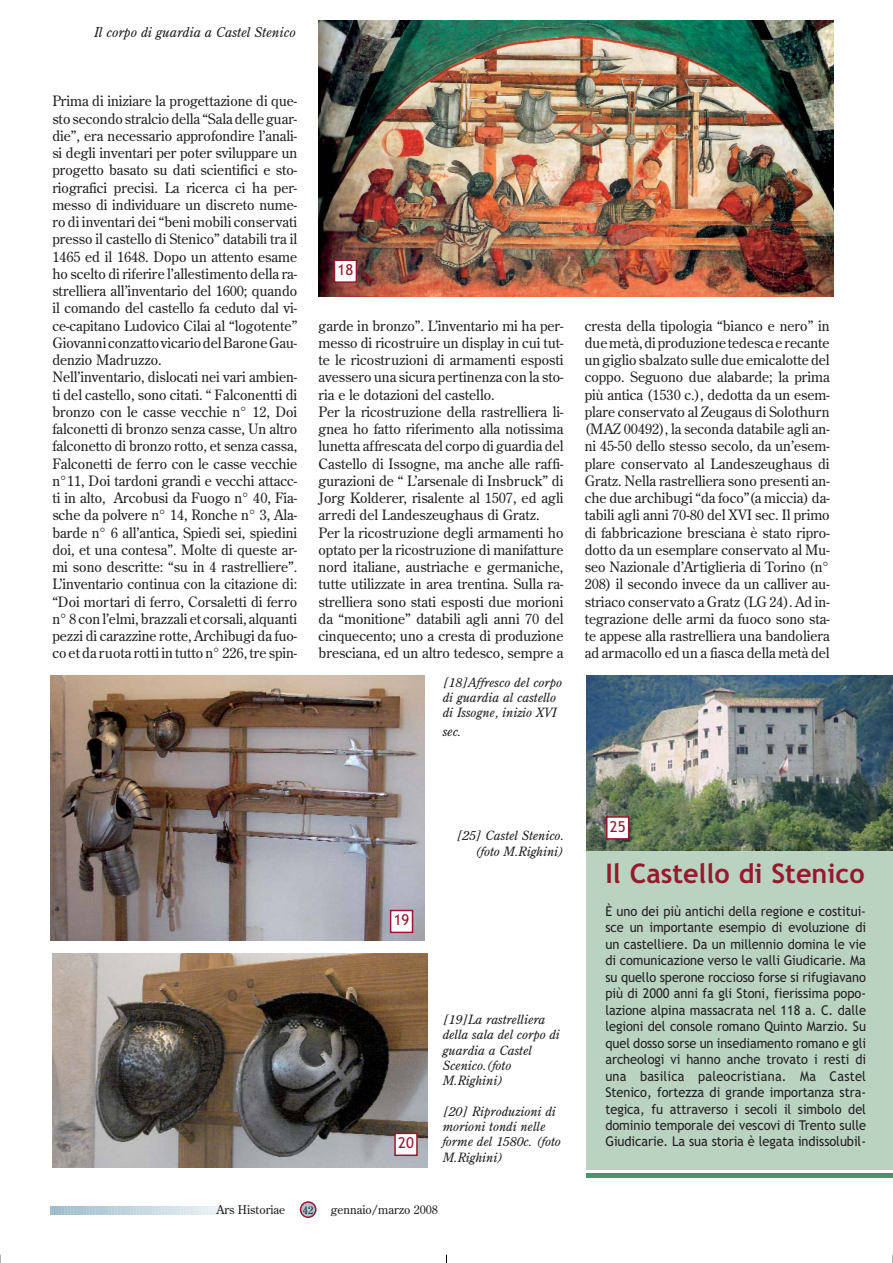
<style>
.page{position:relative;width:893px;height:1263px;background:#fff}
.page>*{position:absolute;margin:0;border:0;box-sizing:border-box;transform-origin:0 0}
.t1{font:700 27px "Trebuchet MS";color:#97192f}
.t2{font:15px "Trebuchet MS";color:#97192f}
.t3{font:14.25px/17.2px "Century Old Style";color:#231f20}
.t4{font:13.5px/16.5px "Trebuchet MS";letter-spacing:-.005em;color:#231f20;text-align:justify;scale:.95 1}
.t5{font:italic 13.5px "Century Old Style";color:#231f20}
.t6{font:italic 12.75px/15.3px "Century Old Style";color:#231f20}
.t7{font:12px "Century Old Style";color:#231f20}
.t8{font:10.5px "Century Old Style";color:#231f20}
</style>
<div class="page">
<img style="left:0;top:20px;width:892px;height:1243px">
<p class="t5" style="left:94px;top:27px;width:203px">Il corpo di guardia a Castel Stenico</p>
<p class="t3" style="left:52px;top:94px;width:246px">Prima di iniziare la progettazione di que&shy;sto secondo stralcio della “Sala delle guar&shy;die”, era necessario approfondire l’anali&shy;si degli inventari per poter sviluppare un progetto basato su dati scientifici e sto&shy;riografici precisi. La ricerca ci ha per&shy;messo di individuare un discreto nume&shy;ro di inventari dei “beni mobili conservati presso il castello di Stenico” databili tra il 1465 ed il 1648. Dopo un attento esame ho scelto di riferire l’allestimento della ra&shy;strelliera all’inventario del 1600; quando il comando del castello fa ceduto dal vi&shy;ce-capitano Ludovico Cilai al “logotente” Giovanni conzatto vicario del Barone Gau&shy;denzio Madruzzo.<br>Nell’inventario, dislocati nei vari ambien&shy;ti del castello, sono citati. “ Falconentti di bronzo con le casse vecchie n° 12, Doi falconetti di bronzo senza casse, Un altro falconetto di bronzo rotto, et senza cassa, Falconetti de ferro con le casse vecchie n°11, Doi tardoni grandi e vecchi attacc&shy;ti in alto, Arcobusi da Fuogo n° 40, Fia&shy;sche da polvere n° 14, Ronche n° 3, Ala&shy;barde n° 6 all’antica, Spiedi sei, spiedini doi, et una contesa”. Molte di queste ar&shy;mi sono descritte: “su in 4 rastrelliere”.<br>L’inventario continua con la citazione di: “Doi mortari di ferro, Corsaletti di ferro n° 8 con l’elmi, brazzali et corsali, alquanti pezzi di carazzine rotte, Archibugi da fuo&shy;co et da ruota rotti in tutto n° 226, tre spin-</p>
<p class="t2" style="left:337px;top:264px;width:17px">18</p>
<p class="t3" style="left:318px;top:318px;width:246px">garde in bronzo”. L’inventario mi ha per&shy;messo di ricostruire un display in cui tut&shy;te le ricostruzioni di armamenti esposti avessero una sicura pertinenza con la sto&shy;ria e le dotazioni del castello.<br>Per la ricostruzione della rastrelliera li&shy;gnea ho fatto riferimento alla notissima lunetta affrescata del corpo di guardia del Castello di Issogne, ma anche alle raffi&shy;gurazioni de “ L’arsenale di Insbruck” di Jorg Kolderer, risalente al 1507, ed agli arredi del Landeszeughaus di Gratz.<br>Per la ricostruzione degli armamenti ho optato per la ricostruzione di manifatture nord italiane, austriache e germaniche, tutte utilizzate in area trentina. Sulla ra&shy;strelliera sono stati esposti due morioni da “monitione” databili agli anni 70 del cinquecento; uno a cresta di produzione bresciana, ed un altro tedesco, sempre a</p>
<p class="t3" style="left:584px;top:318px;width:246px;text-align:justify">cresta della tipologia “bianco e nero” in due metà, di produzione tedesca e recante un giglio sbalzato sulle due emicalotte del coppo. Seguono due alabarde; la prima più antica (1530 c.), dedotta da un esem&shy;plare conservato al Zeugaus di Solothurn (MAZ 00492), la seconda databile agli an&shy;ni 45-50 dello stesso secolo, da un’esem&shy;plare conservato al Landeszeughaus di Gratz. Nella rastrelliera sono presenti an&shy;che due archibugi “da foco”(a miccia) da&shy;tabili agli anni 70-80 del XVI sec. Il primo di fabbricazione bresciana è stato ripro&shy;dotto da un esemplare conservato al Mu&shy;seo Nazionale d’Artiglieria di Torino (n° 208) il secondo invece da un calliver au&shy;striaco conservato a Gratz (LG 24). Ad in&shy;tegrazione delle armi da fuoco sono sta&shy;te appese alla rastrelliera una bandoliera ad armacollo ed un a fiasca della metà del</p>
<p class="t6" style="left:443px;top:675px;width:121px">[18]Affresco del corpo di guardia al castello di Issogne, inizio XVI</p>
<p class="t6" style="left:443px;top:725px;width:20px">sec.</p>
<p class="t2" style="left:393px;top:914px;width:17px">19</p>
<p class="t6" style="left:456px;top:829px;width:109px;text-align:right">[25] Castel Stenico. (foto M.Righini)</p>
<p class="t2" style="left:398px;top:1137px;width:17px">20</p>
<p class="t6" style="left:443px;top:1013px;width:119px">[19]La rastrelliera della sala del corpo di guardia a Castel<br>Scenico.(foto<br>M.Righini)</p>
<p class="t6" style="left:443px;top:1105px;width:120px">[20] Riproduzioni di morioni tondi nelle forme del 1580c. (foto<br>M.Righini)</p>
<p class="t2" style="left:610px;top:821px;width:17px">25</p>
<h1 class="t1" style="left:605px;top:862px;width:261px">Il Castello di Stenico</h1>
<p class="t4" style="left:605px;top:904px;width:276px">È uno dei più antichi della regione e costitui&shy;sce un importante esempio di evoluzione di un castelliere. Da un millennio domina le vie di comunicazione verso le valli Giudicarie. Ma su quello sperone roccioso forse si rifugiavano più di 2000 anni fa gli Stoni, fierissima popo&shy;lazione alpina massacrata nel 118 a. C. dalle legioni del console romano Quinto Marzio. Su quel dosso sorse un insediamento romano e gli archeologi vi hanno anche trovato i resti di una basilica paleocristiana. Ma Castel Stenico, fortezza di grande importanza stra&shy;tegica, fu attraverso i secoli il simbolo del dominio temporale dei vescovi di Trento sulle Giudicarie. La sua storia è legata indissolubil-</p>
<p class="t7" style="left:217px;top:1205px;width:70px">Ars Historiae</p>
<p class="t8" style="left:303px;top:1206px;width:12px">42</p>
<p class="t7" style="left:331px;top:1205px;width:109px">gennaio/marzo 2008</p>
</div>
